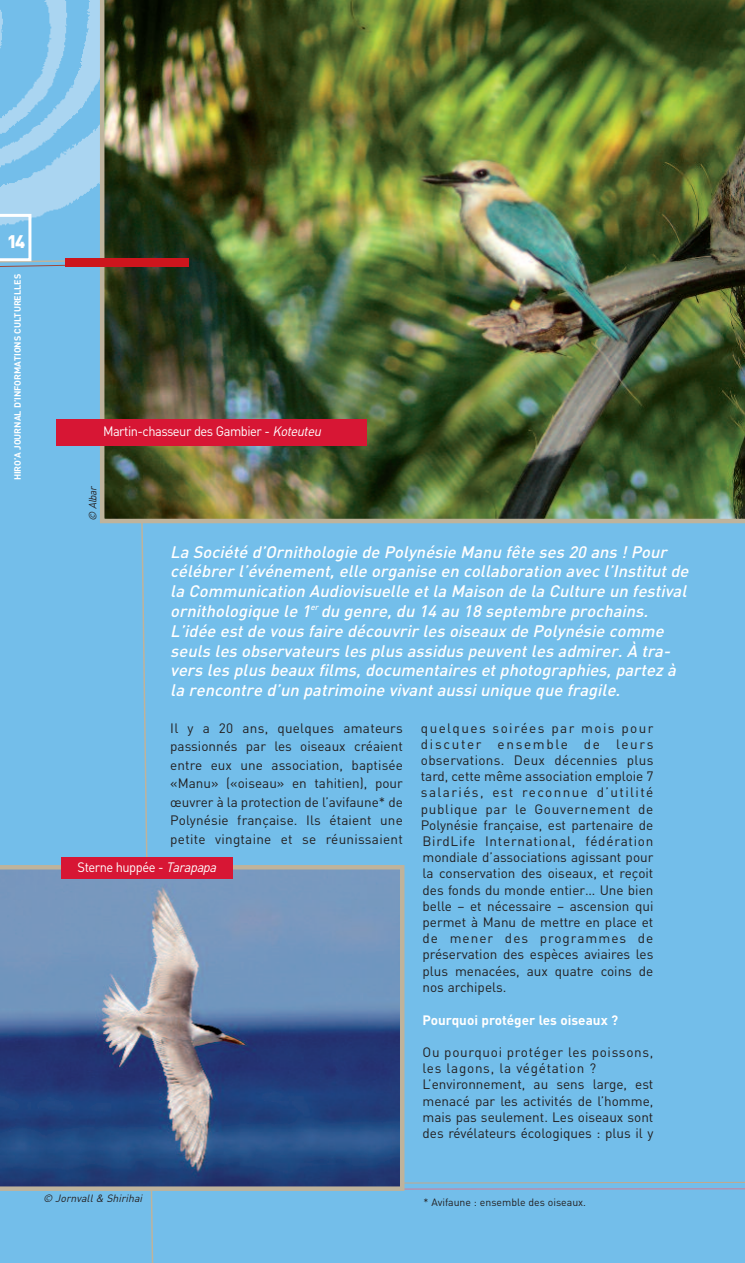
<style>
.page{position:relative;width:745px;height:1263px;background:#fff}
.page>*{position:absolute;margin:0;border:0;box-sizing:border-box;transform-origin:0 0}
.t1{font:900 18px "DIN";color:#fff}
.t2{font:italic 500 16.5px/19.8px "DIN";color:#fff}
.t3{font:13.5px/16.2px "DIN";color:#231f20;text-align:justify}
.t4{font:13.5px "DIN";letter-spacing:-.04em;color:#fff;scale:.95 1}
.t5{font:700 13.5px "DIN";color:#fff}
.t6{font:10.5px "DIN";color:#231f20}
.t7{font:italic 10.5px "DIN";letter-spacing:-.035em;color:#231f20}
.t8{font:700 9px "DIN";color:#fff}
.s1{font-style:italic}
</style>
<div class="page">
<div style="left:0;top:0;width:744px;height:1263px;background:#73beea"></div>
<img style="left:100px;top:0;width:644px;height:523px">
<svg style="left:0;top:865px;width:404px;height:326px;background:#58729c"></svg>
<div style="left:65px;top:258px;width:123px;height:8px;background:#cd151d"></div>
<div style="left:57px;top:419px;width:310px;height:26px;background:#d71634"></div>
<div style="left:61px;top:857px;width:171px;height:22px;background:#d71634"></div>
<h1 class="t1" style="left:7px;top:231px;width:20px">14</h1>
<p class="t8" style="left:12px;top:480px;width:208px;rotate:-90deg">HIRO’A JOURNAL D’INFORMATIONS CULTURELLES</p>
<p class="t4" style="left:103px;top:423px;width:233px">Martin-chasseur des Gambier - <span class="s1">Koteuteu</span></p>
<p class="t7" style="left:87px;top:521px;width:36px;rotate:-90deg">© Albar</p>
<p class="t2" style="left:170px;top:542px;width:523px">La Société d’Ornithologie de Polynésie Manu fête ses 20 ans ! Pour célébrer l’événement, elle organise en collaboration avec l’Institut de la Communication Audiovisuelle et la Maison de la Culture un festival ornithologique le 1<sup>er</sup> du genre, du 14 au 18 septembre prochains.<br>L’idée est de vous faire découvrir les oiseaux de Polynésie comme seuls les observateurs les plus assidus peuvent les admirer. À tra&shy;vers les plus beaux films, documentaires et photographies, partez à la rencontre d’un patrimoine vivant aussi unique que fragile.</p>
<p class="t3" style="left:170px;top:719px;width:234px;line-height:18.6px">Il y a 20 ans, quelques amateurs passionnés par les oiseaux créaient entre eux une association, baptisée «Manu» («oiseau» en tahitien), pour œuvrer à la protection de l’avifaune* de Polynésie française. Ils étaient une petite vingtaine et se réunissaient</p>
<p class="t3" style="left:420px;top:720px;width:234px">quelques soirées par mois pour discuter ensemble de leurs observations. Deux décennies plus tard, cette même association emploie 7 salariés, est reconnue d’utilité publique par le Gouvernement de Polynésie française, est partenaire de BirdLife International, fédération mondiale d’associations agissant pour la conservation des oiseaux, et reçoit des fonds du monde entier… Une bien belle – et nécessaire – ascension qui permet à Manu de mettre en place et de mener des programmes de préservation des espèces aviaires les plus menacées, aux quatre coins de nos archipels.</p>
<p class="t5" style="left:422px;top:1012px;width:197px">Pourquoi protéger les oiseaux ?</p>
<p class="t3" style="left:422px;top:1044px;width:232px;text-align:left">Ou pourquoi protéger les poissons, les lagons, la végétation ?<br>L’environnement, au sens large, est menacé par les activités de l’homme, mais pas seulement. Les oiseaux sont des révélateurs écologiques : plus il y</p>
<p class="t4" style="left:78px;top:859px;width:150px">Sterne huppée - <span class="s1">Tarapapa</span></p>
<p class="t7" style="left:43px;top:1192px;width:103px">© Jornvall &amp; Shirihai</p>
<p class="t6" style="left:423px;top:1196px;width:164px">* Avifaune : ensemble des oiseaux.</p>
</div>
